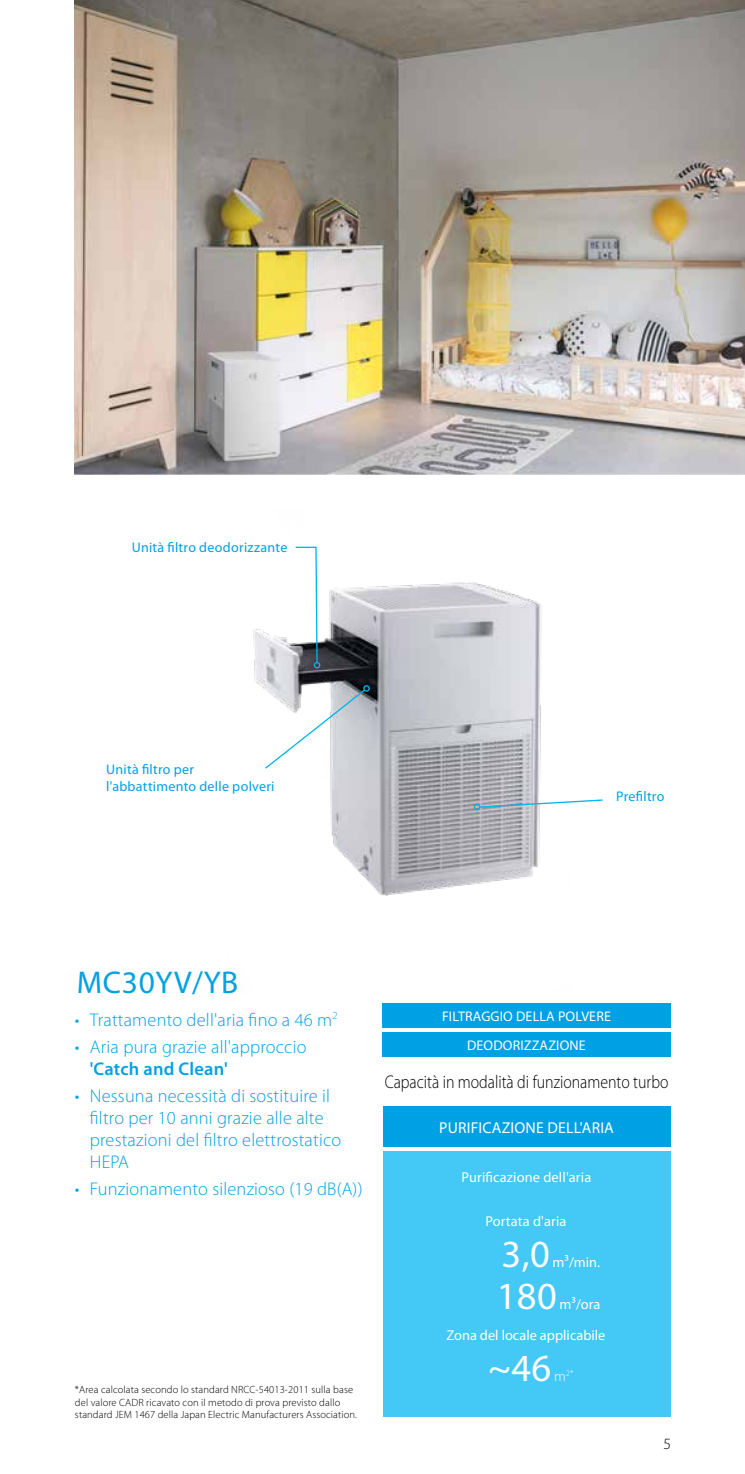
<style>
.page{position:relative;width:745px;height:1474px;background:#fff}
.page>*{position:absolute;margin:0;border:0;box-sizing:border-box;transform-origin:0 0}
.t1{font:38.5px "Myriad Pro";color:#fff}
.t2{font:31.5px "Myriad Pro";letter-spacing:.02em;color:#00a1e4}
.t3{font:300 18.38px/22.1px "Myriad Pro";letter-spacing:.01em;color:#00a1e4}
.t4{font:300 18.38px "Myriad Pro";color:#000;scale:.86 1}
.t5{font:600 18.38px "Myriad Pro";letter-spacing:.01em;color:#00a1e4}
.t6{font:15.75px "Myriad Pro";letter-spacing:.01em;color:#fff}
.t7{font:300 15.75px "Myriad Pro";color:#000}
.t8{font:14.35px "Myriad Pro";color:#fff}
.t9{font:14px/16.8px "Myriad Pro";letter-spacing:.02em;color:#00a1e4}
.t10{font:14px/28.9px "Myriad Pro";letter-spacing:.01em;color:#fff;text-align:center}
.t11{font:300 10.5px/12.6px "Myriad Pro";letter-spacing:.01em;color:#000}
.t12{font:300 8.4px "Myriad Pro";color:#fff}
.s1{font-size:14.35px}
</style>
<div class="page">
<div style="left:382px;top:1151px;width:288px;height:265px;background:#44c8f5"></div>
<img style="left:75px;top:0;width:669px;height:474px">
<div style="left:382px;top:1002px;width:288px;height:25px;background:#00a1e4"></div>
<div style="left:382px;top:1031px;width:288px;height:25px;background:#00a1e4"></div>
<div style="left:382px;top:1106px;width:288px;height:41px;background:#00a1e4"></div>
<img style="left:227px;top:582px;width:315px;height:410px">
<svg style="left:478px;top:798px;width:125px;height:10px"></svg>
<div style="left:473px;top:803px;width:7px;height:7px;border:1px solid #00b5ea;border-radius:50%"></div>
<svg style="left:294px;top:546px;width:24px;height:118px"></svg>
<div style="left:313px;top:662px;width:7px;height:6px;border:1px solid #00b5ea;border-radius:50%"></div>
<svg style="left:263px;top:685px;width:106px;height:85px"></svg>
<p class="t9" style="left:132px;top:538px;width:157px">Unità filtro deodorizzante</p>
<p class="t9" style="left:106px;top:760px;width:170px">Unità filtro per l'abbattimento delle polveri</p>
<p class="t9" style="left:615px;top:787px;width:50px">Prefiltro</p>
<h2 class="t2" style="left:77px;top:962px;width:163px">MC30YV/YB</h2>
<p class="t3" style="left:75px;top:1008px;width:264px">• Trattamento dell'aria fino a 46 m<sup>2</sup></p>
<p class="t3" style="left:75px;top:1035px;width:233px">• Aria pura grazie all'approccio</p>
<p class="t5" style="left:90px;top:1056px;width:139px">'Catch and Clean'</p>
<p class="t3" style="left:90px;top:1084px;width:253px;text-indent:-15px">• Nessuna necessità di sostituire il filtro per 10 anni grazie alle alte prestazioni del filtro elettrostatico<br>HEPA</p>
<p class="t3" style="left:75px;top:1177px;width:289px">• Funzionamento silenzioso (19 dB(A))</p>
<p class="t11" style="left:75px;top:1383px;width:283px">*Area calcolata secondo lo standard NRCC-54013-2011 sulla base del valore CADR ricavato con il metodo di prova previsto dallo standard JEM 1467 della Japan Electric Manufacturers Association.</p>
<p class="t10" style="left:441px;top:1001px;width:170px">FILTRAGGIO DELLA POLVERE<br>DEODORIZZAZIONE</p>
<p class="t4" style="left:384px;top:1071px;width:331px">Capacità in modalità di funzionamento turbo</p>
<p class="t6" style="left:439px;top:1117px;width:176px">PURIFICAZIONE DELL'ARIA</p>
<p class="t8" style="left:461px;top:1168px;width:131px">Purificazione dell'aria</p>
<p class="t8" style="left:485px;top:1212px;width:83px">Portata d'aria</p>
<h1 class="t1" style="left:501px;top:1230px;width:50px">3,0</h1>
<p class="t8" style="left:552px;top:1253px;width:49px">m3/min.</p>
<h1 class="t1" style="left:496px;top:1272px;width:62px">180</h1>
<p class="t8" style="left:559px;top:1295px;width:42px">m³/ora</p>
<p class="t8" style="left:446px;top:1326px;width:160px">Zona del locale applicabile</p>
<h1 class="t1" style="left:487px;top:1343px;width:65px">~46</h1>
<p class="t12" style="left:554px;top:1368px;width:21px"><span class="s1">m</span>2*</p>
<p class="t7" style="left:663px;top:1434px;width:8px">5</p>
</div>
